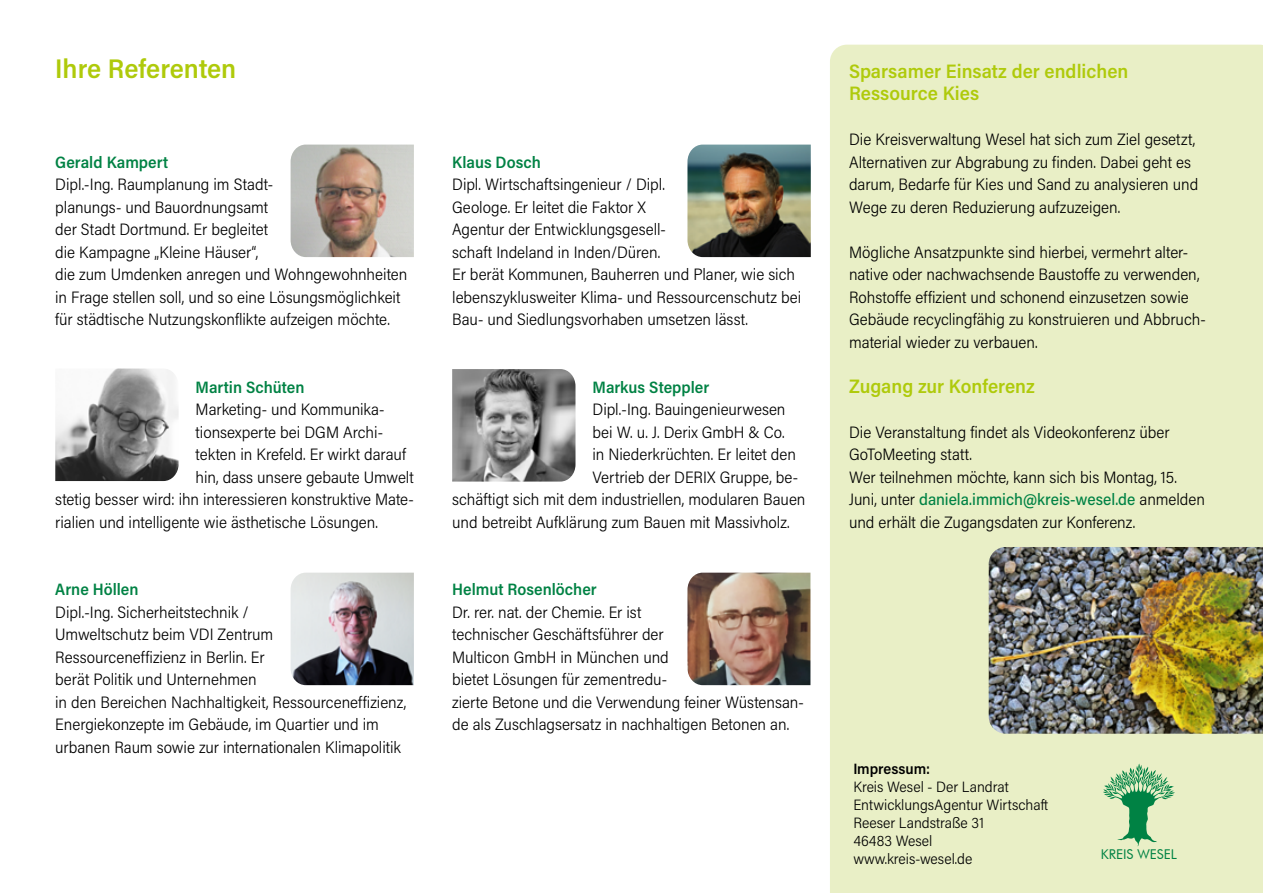
<style>
.page{position:relative;width:1263px;height:893px;background:#fff}
.page>*{position:absolute;margin:0;border:0;box-sizing:border-box;transform-origin:0 0}
.t1{font:600 27px "Acumin Pro Semi Cond";color:#afca0b}
.t2{font:600 19.5px/22.5px "Acumin Pro Semi Cond";color:#afca0b}
.t3{font:300 16.5px/22.5px "Acumin Pro Semi Cond";letter-spacing:-.005em;color:#000}
.t4{font:600 16.5px "Acumin Pro Semi Cond";color:#008244}
.t5{font:300 15px/18px "Acumin Pro Semi Cond";color:#000}
.t6{font:600 15px "Acumin Pro Semi Cond";color:#000}
.t7{font:13.5px "Futura BT";color:#008244}
.s1{font-weight:500;color:#008244}
</style>
<div class="page">
<div style="left:830px;top:45px;width:433px;height:848px;background:#e9efc6"></div>
<img style="left:291px;top:145px;width:123px;height:112px">
<img style="left:291px;top:573px;width:123px;height:112px">
<img style="left:55px;top:369px;width:124px;height:112px">
<img style="left:687px;top:145px;width:124px;height:112px">
<img style="left:452px;top:369px;width:123px;height:113px">
<img style="left:687px;top:573px;width:123px;height:112px">
<img style="left:989px;top:547px;width:274px;height:187px">
<svg style="left:1103px;top:763px;width:72px;height:83px;background:#a4ce9f"></svg>
<h1 class="t1" style="left:55px;top:49px;width:183px">Ihre Referenten</h1>
<p class="t4" style="left:55px;top:150px;width:114px">Gerald Kampert</p>
<p class="t3" style="left:55px;top:173px;width:354px">Dipl.-Ing. Raumplanung im Stadt-<br>planungs- und Bauordnungsamt<br>der Stadt Dortmund. Er begleitet<br>die Kampagne „Kleine Häuser“,<br>die zum Umdenken anregen und Wohngewohnheiten in Frage stellen soll, und so eine Lösungsmöglichkeit für städtische Nutzungskonflikte aufzeigen möchte.</p>
<p class="t4" style="left:196px;top:375px;width:110px">Martin Schüten</p>
<p class="t3" style="left:196px;top:398px;width:190px">Marketing- und Kommunika-</p>
<p class="t3" style="left:196px;top:420px;width:189px">tionsexperte bei DGM Archi-</p>
<p class="t3" style="left:196px;top:443px;width:212px">tekten in Krefeld. Er wirkt darauf</p>
<p class="t3" style="left:196px;top:465px;width:220px">hin, dass unsere gebaute Umwelt</p>
<p class="t3" style="left:55px;top:488px;width:360px">stetig besser wird: ihn interessieren konstruktive Mate-</p>
<p class="t3" style="left:55px;top:510px;width:324px">rialien und intelligente wie ästhetische Lösungen.</p>
<p class="t4" style="left:55px;top:578px;width:85px">Arne Höllen</p>
<p class="t3" style="left:55px;top:600px;width:352px">Dipl.-Ing. Sicherheitstechnik /<br>Umweltschutz beim VDI Zentrum Ressourceneffizienz in Berlin. Er<br>berät Politik und Unternehmen<br>in den Bereichen Nachhaltigkeit, Ressourceneffizienz, Energiekonzepte im Gebäude, im Quartier und im urbanen Raum sowie zur internationalen Klimapolitik</p>
<p class="t4" style="left:452px;top:150px;width:90px">Klaus Dosch</p>
<p class="t3" style="left:452px;top:173px;width:351px">Dipl. Wirtschaftsingenieur / Dipl.<br>Geologe. Er leitet die Faktor X<br>Agentur der Entwicklungsgesell-<br>schaft Indeland in Inden/Düren.<br>Er berät Kommunen, Bauherren und Planer, wie sich lebenszyklusweiter Klima- und Ressourcenschutz bei Bau- und Siedlungsvorhaben umsetzen lässt.</p>
<p class="t4" style="left:592px;top:375px;width:118px">Markus Steppler</p>
<p class="t3" style="left:592px;top:398px;width:194px">Dipl.-Ing. Bauingenieurwesen</p>
<p class="t3" style="left:592px;top:420px;width:194px">bei W. u. J. Derix GmbH &amp; Co.</p>
<p class="t3" style="left:592px;top:443px;width:205px">in Niederkrüchten. Er leitet den</p>
<p class="t3" style="left:592px;top:465px;width:207px">Vertrieb der DERIX Gruppe, be-</p>
<p class="t3" style="left:452px;top:488px;width:355px">schäftigt sich mit dem industriellen, modularen Bauen</p>
<p class="t3" style="left:452px;top:510px;width:339px">und betreibt Aufklärung zum Bauen mit Massivholz.</p>
<p class="t4" style="left:452px;top:578px;width:146px">Helmut Rosenlöcher</p>
<p class="t3" style="left:452px;top:600px;width:353px">Dr. rer. nat. der Chemie. Er ist<br>technischer Geschäftsführer der<br>Multicon GmbH in München und<br>bietet Lösungen für zementredu-<br>zierte Betone und die Verwendung feiner Wüstensan&shy;de als Zuschlagsersatz in nachhaltigen Betonen an.</p>
<p class="t2" style="left:849px;top:59px;width:281px">Sparsamer Einsatz der endlichen<br>Ressource Kies</p>
<p class="t3" style="left:849px;top:128px;width:351px">Die Kreisverwaltung Wesel hat sich zum Ziel gesetzt, Alternativen zur Abgrabung zu finden. Dabei geht es darum, Bedarfe für Kies und Sand zu analysieren und Wege zu deren Reduzierung aufzuzeigen.</p>
<p class="t3" style="left:849px;top:240px;width:358px">Mögliche Ansatzpunkte sind hierbei, vermehrt alter&shy;native oder nachwachsende Baustoffe zu verwenden, Rohstoffe effizient und schonend einzusetzen sowie Gebäude recyclingfähig zu konstruieren und Abbruch&shy;material wieder zu verbauen.</p>
<p class="t2" style="left:849px;top:374px;width:187px">Zugang zur Konferenz</p>
<p class="t3" style="left:849px;top:420px;width:357px">Die Veranstaltung findet als Videokonferenz über GoToMeeting statt.<br>Wer teilnehmen möchte, kann sich bis Montag, 15.<br>Juni, unter <span class="s1">daniela.immich@kreis-wesel.de</span> anmelden und erhält die Zugangsdaten zur Konferenz.</p>
<p class="t6" style="left:853px;top:759px;width:78px">Impressum:</p>
<p class="t5" style="left:853px;top:777px;width:196px">Kreis Wesel - Der Landrat<br>EntwicklungsAgentur Wirtschaft<br>Reeser Landstraße 31<br>46483 Wesel www.kreis-wesel.de</p>
<p class="t7" style="left:1101px;top:846px;width:78px">KREIS WESEL</p>
</div>
